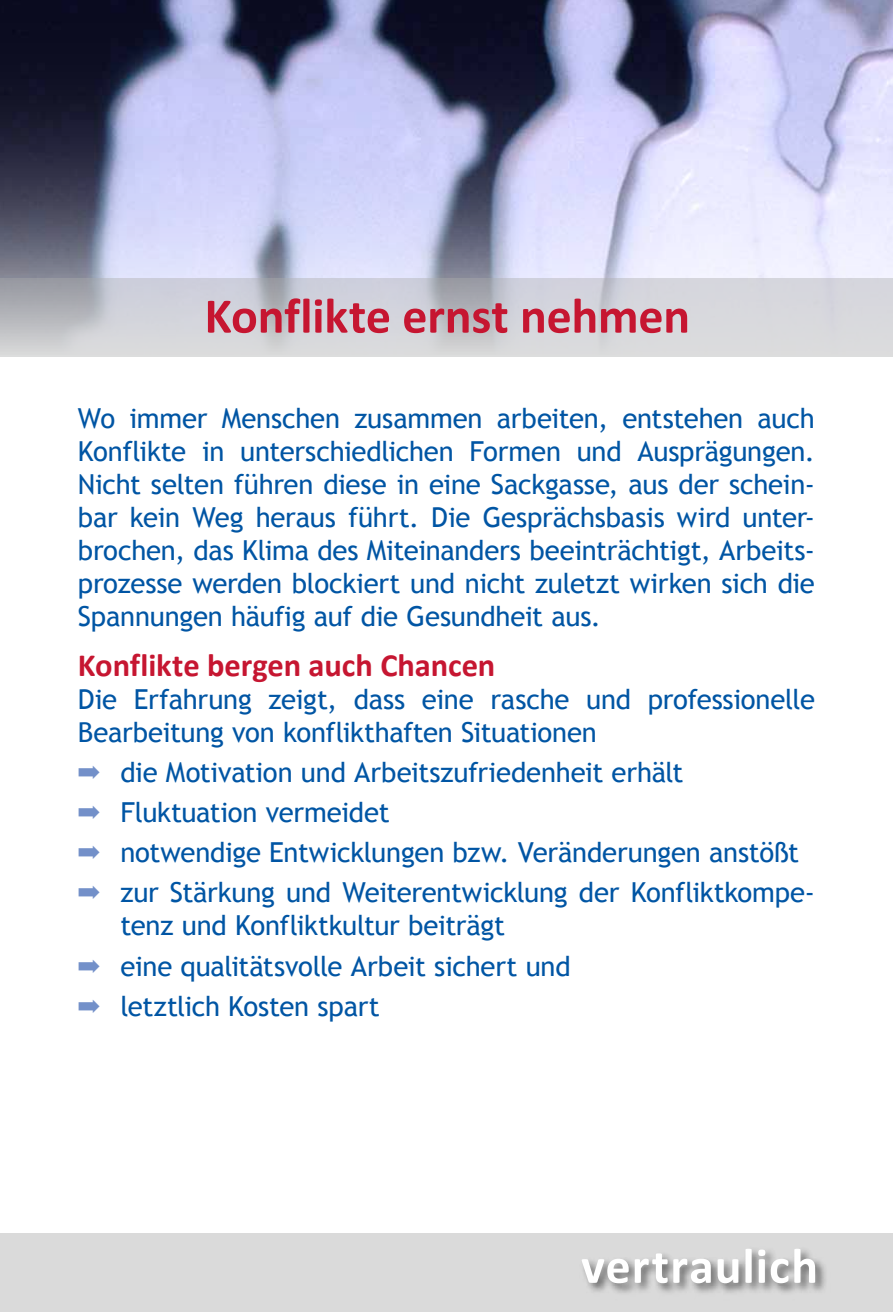
<style>
.page{position:relative;width:893px;height:1312px;background:#fff}
.page>*{position:absolute;margin:0;border:0;box-sizing:border-box;transform-origin:0 0}
.t1{font:700 50px "Calibri";letter-spacing:-.005em;color:#c61631}
.t2{font:700 50px "Calibri";letter-spacing:.02em;color:#fff}
.t3{font:700 32.5px "Calibri";letter-spacing:-.005em;color:#c61631}
.t4{font:27.5px/33px "Trebuchet MS";letter-spacing:-.01em;color:#0055a4}
.s1{color:#7390c9}
</style>
<div class="page">
<img style="left:0;top:0;width:893px;height:278px">
<svg style="left:0;top:278px;width:893px;height:78px;background:#cecfd5"></svg>
<div style="left:0;top:1233px;width:893px;height:78px;background:#dadada"></div>
<div style="left:580px;top:1245px;width:313px;height:58px;background:#000;opacity:.52"></div>
<h1 class="t1" style="left:204px;top:285px;width:487px">Konflikte ernst nehmen</h1>
<p class="t4" style="left:78px;top:402px;width:738px;text-align:justify">Wo immer Menschen zusammen arbeiten, entstehen auch Konflikte in unterschiedlichen Formen und Ausprägungen.<br>Nicht selten führen diese in eine Sackgasse, aus der schein&shy;bar kein Weg heraus führt. Die Gesprächsbasis wird unter&shy;brochen, das Klima des Miteinanders beeinträchtigt, Arbeits&shy;prozesse werden blockiert und nicht zuletzt wirken sich die Spannungen häufig auf die Gesundheit aus.</p>
<p class="t3" style="left:78px;top:644px;width:419px">Konflikte bergen auch Chancen</p>
<p class="t4" style="left:78px;top:683px;width:739px">Die Erfahrung zeigt, dass eine rasche und professionelle<br>Bearbeitung von konflikthaften Situationen</p>
<p class="t4" style="left:78px;top:752px;width:738px;line-height:40px"><span class="s1">➡</span> die Motivation und Arbeitszufriedenheit erhält<br><span class="s1">➡</span> Fluktuation vermeidet<br><span class="s1">➡</span> notwendige Entwicklungen bzw. Veränderungen anstößt <span class="s1">➡</span> zur Stärkung und Weiterentwicklung der Konfliktkompe-</p>
<p class="t4" style="left:78px;top:905px;width:494px;line-height:40px;text-indent:42px">tenz und Konfliktkultur beiträgt<br><span class="s1">➡</span> eine qualitätsvolle Arbeit sichert und <span class="s1">➡</span> letztlich Kosten spart</p>
<h1 class="t2" style="left:581px;top:1234px;width:238px">vertraulich</h1>
</div>
